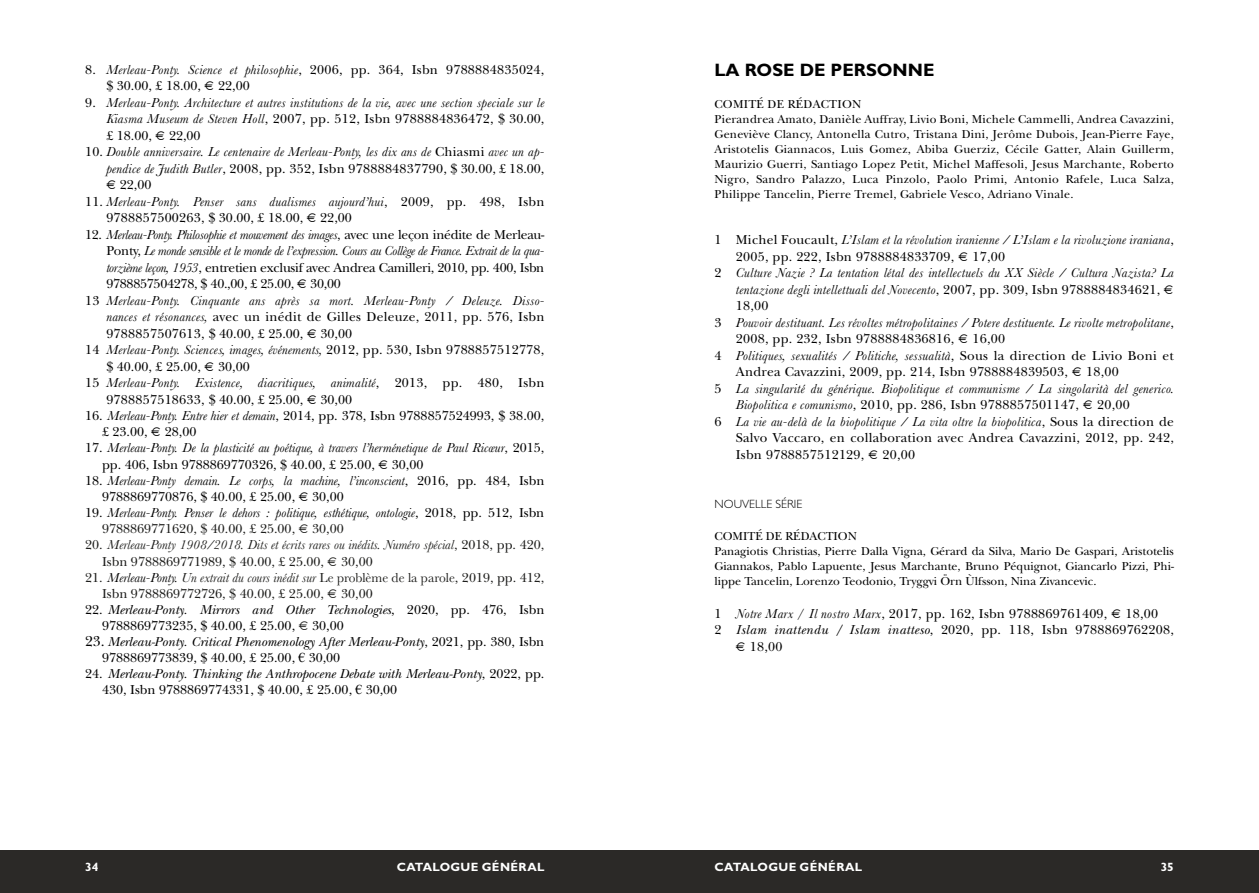
<style>
.page{position:relative;width:1259px;height:893px;background:#fff}
.page>*{position:absolute;margin:0;border:0;box-sizing:border-box;transform-origin:0 0}
.sommario{font:700 18px "Gill Sans Std";color:#000}
.baskerville_testo_co{font:italic 13.5px/16.5px "Baskerville";letter-spacing:.02em;color:#000;text-align:justify}
.baskerville_testo_co-2{font:13.5px/16.5px "New Baskerville";letter-spacing:.02em;color:#000}
.baskerville_testo_co-3{font:13.5px/16.5px "New Baskerville";color:#000}
.baskerville_testo_co-4{font:italic 13.5px/16.5px "Baskerville";color:#000}
.baskerville_testo_co-5{font:italic 13.5px/16px "New Baskerville";color:#000}
.baskerville_testo_co-6{font:italic 13.5px/16px "Baskerville";color:#1d1d1b}
.baskerville_testo_co-7{font:13.5px/16px "New Baskerville";color:#1d1d1b}
.comitato_scientifico{font:12px/15px "New Baskerville";letter-spacing:.02em;color:#000;text-align:justify}
.baskerville_testo_co-8{font:12px/15px "New Baskerville";color:#000;text-align:justify}
.t1{font:700 12px "Gill Sans Std";letter-spacing:.025em;color:#fff}
.baskerville_testo_co-9{font:300 12px "Gill Sans Std";color:#000}
.s1{font-family:"Baskerville";font-style:italic}
.s2{font-family:"Times"}
.s3{font-family:"New Baskerville";font-style:normal}
.s4{font-family:"Times";font-style:normal}
.s5{font-family:"New Baskerville";font-style:normal;color:#1d1d1b}
.s6{font-family:"Times";font-style:normal;color:#1d1d1b}
.s7{font-family:"Baskerville";font-style:italic;color:#000}
.s8{font-family:"Baskerville"}
.s9{font-style:italic}
.s10{font-family:"Times";color:#1d1d1b}
.s11{font-style:normal;font-size:15px}
.s12{font-style:normal}
.s13{font-family:"Times New Roman";font-style:normal}
</style>
<div class="page">
<div style="left:617px;top:850px;width:642px;height:43px;background:#2b2927"></div>
<div style="left:0;top:850px;width:642px;height:43px;background:#2b2927"></div>
<p class="baskerville_testo_co-3" style="left:106px;top:61px;width:439px;text-indent:-21px">8. <span class="s1">Merleau-Ponty. Science et philosophie</span>, 2006, pp. 364, Isbn 9788884835024, $ 30.00, £ 18.00, <span class="s2">€</span> 22,00</p>
<p class="baskerville_testo_co" style="left:106px;top:94px;width:439px;text-indent:-21px"><span class="s3">9.</span> Merleau-Ponty. Architecture et autres institutions de la vie, avec une section speciale sur le Kiasma Museum de Steven Holl<span class="s3">, 2007, pp. 512, Isbn 9788884836472, $ 30.00, £ 18.00,</span> <span class="s4">€</span> <span class="s3">22,00</span></p>
<p class="baskerville_testo_co" style="left:106px;top:144px;width:439px;text-indent:-21px"><span class="s3">10.</span> Double anniversaire. Le centenaire de Merleau-Ponty, les dix ans de <span class="s3">Chiasmi</span> avec un ap&shy;pendice de Judith Butler<span class="s3">, 2008, pp. 352, Isbn 9788884837790, $ 30.00, £ 18.00, </span><span class="s4">€</span> <span class="s3">22,00</span></p>
<p class="baskerville_testo_co-2" style="left:106px;top:193px;width:439px;text-indent:-21px">11. <span class="s1">Merleau-Ponty. Penser sans dualismes aujourd’hui</span>, 2009, pp. 498, Isbn<br>9788857500263, $ 30.00, £ 18.00, <span class="s2">€</span> 22,00</p>
<p class="baskerville_testo_co" style="left:106px;top:226px;width:439px;text-indent:-21px"><span class="s3">12.</span> Merleau-Ponty. Philosophie et mouvement des images<span class="s3">, avec une leçon inédite de Merleau-Ponty,</span> Le monde sensible et le monde de l’expression. Cours au Collège de France. Extrait de la qua&shy;torzième leçon, 1953<span class="s3">, entretien exclusif avec Andrea Camilleri, 2010, pp. 400, Isbn 9788857504278, $ 40.,00, £ 25.00,</span> <span class="s4">€</span> <span class="s3">30,00</span></p>
<p class="baskerville_testo_co" style="left:106px;top:292px;width:439px;text-indent:-21px"><span class="s3">13</span> Merleau-Ponty. Cinquante ans après sa mort. Merleau-Ponty / Deleuze. Disso&shy;nances et résonances, <span class="s3">avec un inédit de Gilles Deleuze, 2011, pp. 576, Isbn 9788857507613, $ 40.00, £ 25.00,</span> <span class="s4">€</span> <span class="s3">30,00</span></p>
<p class="baskerville_testo_co-3" style="left:106px;top:342px;width:439px;text-indent:-21px">14 <span class="s1">Merleau-Ponty. Sciences, images, événements,</span> 2012, pp. 530, Isbn 9788857512778, $ 40.00, £ 25.00, <span class="s2">€</span> 30,00</p>
<p class="baskerville_testo_co-2" style="left:106px;top:375px;width:439px;text-indent:-21px">15 <span class="s1">Merleau-Ponty. Existence, diacritiques, animalité</span>, 2013, pp. 480, Isbn<br>9788857518633, $ 40.00, £ 25.00, <span class="s2">€</span> 30,00</p>
<p class="baskerville_testo_co-3" style="left:102px;top:407px;width:444px;text-indent:-17px">16. <span class="s1">Merleau-Ponty. Entre hier et demain</span>, 2014, pp. 378, Isbn 9788857524993, $ 38.00, £ 23.00, <span class="s2">€</span> 28,00</p>
<p class="baskerville_testo_co-4" style="left:102px;top:440px;width:444px;text-indent:-17px"><span class="s3">17.</span> Merleau-Ponty. De la plasticité au poétique, à travers l’herménetique de Paul Ricœur<span class="s3">, 2015, pp. 406, Isbn 9788869770326, $ 40.00, £ 25.00,</span> <span class="s4">€</span> <span class="s3">30,00</span></p>
<p class="baskerville_testo_co-3" style="left:102px;top:472px;width:444px;text-indent:-17px">18. <span class="s1">Merleau-Ponty demain. Le corps, la machine, l’inconscient</span>, 2016, pp. 484, Isbn<br>9788869770876, $ 40.00, £ 25.00, <span class="s2">€</span> 30,00</p>
<p class="baskerville_testo_co-4" style="left:102px;top:505px;width:444px;line-height:16px;text-indent:-17px"><span class="s3">19.</span> Merleau-Ponty. Penser le dehors : politique, esthétique, ontologie<span class="s3">, 2018, pp. 512, Isbn<br></span><span class="s5">9788869771620, $ 40.00, £ 25.00,</span> <span class="s6">€</span> <span class="s5">30,00</span></p>
<p class="baskerville_testo_co-6" style="left:102px;top:537px;width:444px;text-indent:-17px"><span class="s3">20.</span> Merleau-Ponty 1908/2018. Dits et écrits rares ou inédits. Numéro spécial<span class="s3">, 2018, pp. 420,<br>Isbn 9788869771989, $ 40.00, £ 25.00,</span> <span class="s4">€</span> <span class="s3">30,00</span></p>
<p class="baskerville_testo_co-7" style="left:102px;top:569px;width:444px;text-indent:-17px">21. <span class="s7">Merleau-Ponty.</span> <span class="s1">Un extrait du cours inédit sur</span> <span class="s8">Le problème de la parole</span>, 2019, pp. 412,<br>Isbn 9788869772726, $ 40.00, £ 25.00, <span class="s2">€</span> 30,00</p>
<p class="baskerville_testo_co-3" style="left:102px;top:601px;width:444px;line-height:16px;text-indent:-17px">22. <span class="s9">Merleau-Ponty. Mirrors and Other Technologies</span>, 2020, pp. 476, Isbn<br>9788869773235, $ 40.00, £ 25.00, <span class="s10">€</span> 30,00</p>
<p class="baskerville_testo_co-5" style="left:102px;top:634px;width:444px;text-indent:-17px"><span class="s11">23.</span> Merleau-Ponty. Critical Phenomenology After Merleau-Ponty<span class="s12">, 2021, pp. 380, Isbn<br>9788869773839, $ 40.00, £ 25.00,</span> <span class="s13">€</span> <span class="s12">30,00</span></p>
<p class="baskerville_testo_co-5" style="left:102px;top:666px;width:444px;text-indent:-17px"><span class="s12">24.</span> Merleau-Ponty. Thinking the Anthropocene Debate with Merleau-Ponty<span class="s12">, 2022, pp.<br>430, Isbn 9788869774331, $ 40.00, £ 25.00,</span> <span class="s13">€</span> <span class="s12">30,00</span></p>
<p class="sommario" style="left:714px;top:59px;width:221px">LA ROSE DE PERSONNE</p>
<p class="comitato_scientifico" style="left:714px;top:96px;width:148px">COMITÉ DE RÉDACTION</p>
<p class="comitato_scientifico" style="left:714px;top:111px;width:461px">Pierandrea Amato, Danièle Auffray, Livio Boni, Michele Cammelli, Andrea Cavazzini, Geneviève Clancy, Antonella Cutro, Tristana Dini, Jerôme Dubois, Jean-Pierre Faye, Aristotelis Giannacos, Luis Gomez, Abiba Guerziz, Cécile Gatter, Alain Guillerm, Maurizio Guerri, Santiago Lopez Petit, Michel Maffesoli, Jesus Marchante, Roberto Nigro, Sandro Palazzo, Luca Pinzolo, Paolo Primi, Antonio Rafele, Luca Salza, Philippe Tancelin, Pierre Tremel, Gabriele Vesco, Adriano Vinale.</p>
<p class="baskerville_testo_co" style="left:736px;top:231px;width:439px;text-indent:-21px"><span class="s3">1 Michel Foucault,</span> L’Islam et la révolution iranienne / L’Islam e la rivoluzione iraniana<span class="s3">,<br>2005, pp. 222, Isbn 9788884833709,</span> <span class="s4">€</span> <span class="s3">17,00</span></p>
<p class="baskerville_testo_co" style="left:736px;top:264px;width:439px;text-indent:-21px"><span class="s3">2</span> Culture Nazie ? La tentation létal des intellectuels du XX Siècle / Cultura Nazista? La tentazione degli intellettuali del Novecento<span class="s3">, 2007, pp. 309, Isbn 9788884834621,</span> <span class="s4">€ </span><span class="s3">18,00</span></p>
<p class="baskerville_testo_co" style="left:736px;top:314px;width:439px;text-indent:-21px"><span class="s3">3</span> Pouvoir destituant. Les révoltes métropolitaines / Potere destituente. Le rivolte metropolitane<span class="s3">,<br>2008, pp. 232, Isbn 9788884836816,</span> <span class="s4">€</span> <span class="s3">16,00</span></p>
<p class="baskerville_testo_co-2" style="left:736px;top:347px;width:439px;text-indent:-21px">4 <span class="s1">Politiques, sexualités / Politiche, sessualità</span>, Sous la direction de Livio Boni et<br>Andrea Cavazzini, 2009, pp. 214, Isbn 9788884839503, <span class="s2">€</span> 18,00</p>
<p class="baskerville_testo_co" style="left:736px;top:380px;width:439px;text-indent:-21px"><span class="s3">5</span> La singularité du générique. Biopolitique et communisme / La singolarità del generico.<br>Biopolitica e comunismo<span class="s3">, 2010, pp. 286, Isbn 9788857501147,</span> <span class="s4">€</span> <span class="s3">20,00</span></p>
<p class="baskerville_testo_co-2" style="left:736px;top:413px;width:439px;text-align:justify;text-indent:-21px">6 <span class="s1">La vie au-delà de la biopolitique / La vita oltre la biopolitica</span>, Sous la direction de Salvo Vaccaro, en collaboration avec Andrea Cavazzini, 2012, pp. 242, Isbn 9788857512129, <span class="s2">€</span> 20,00</p>
<p class="baskerville_testo_co-9" style="left:714px;top:497px;width:89px">NOUVELLE SÉRIE</p>
<p class="baskerville_testo_co-8" style="left:714px;top:528px;width:144px">COMITÉ DE RÉDACTION</p>
<p class="baskerville_testo_co-8" style="left:714px;top:543px;width:461px">Panagiotis Christias, Pierre Dalla Vigna, Gérard da Silva, Mario De Gaspari, Aristotelis Giannakos, Pablo Lapuente, Jesus Marchante, Bruno Péquignot, Giancarlo Pizzi, Phi&shy;lippe Tancelin, Lorenzo Teodonio, Tryggvi Örn Ùlfsson, Nina Zivancevic.</p>
<p class="baskerville_testo_co-2" style="left:714px;top:605px;width:445px">1 <span class="s1">Notre Marx</span> / <span class="s1">Il nostro Marx</span>, 2017, pp. 162, Isbn 9788869761409, <span class="s2">€</span> 18,00</p>
<p class="baskerville_testo_co-2" style="left:736px;top:622px;width:439px;text-indent:-21px">2 <span class="s9">Islam inattendu / Islam inatteso</span>, 2020, pp. 118, Isbn 9788869762208, <span class="s2">€</span> 18,00</p>
<p class="t1" style="left:397px;top:860px;width:149px">CATALOGUE GÉNÉRAL</p>
<p class="t1" style="left:714px;top:860px;width:149px">CATALOGUE GÉNÉRAL</p>
<p class="t1" style="left:85px;top:860px;width:15px">34</p>
<p class="t1" style="left:1160px;top:860px;width:15px">35</p>
</div>
